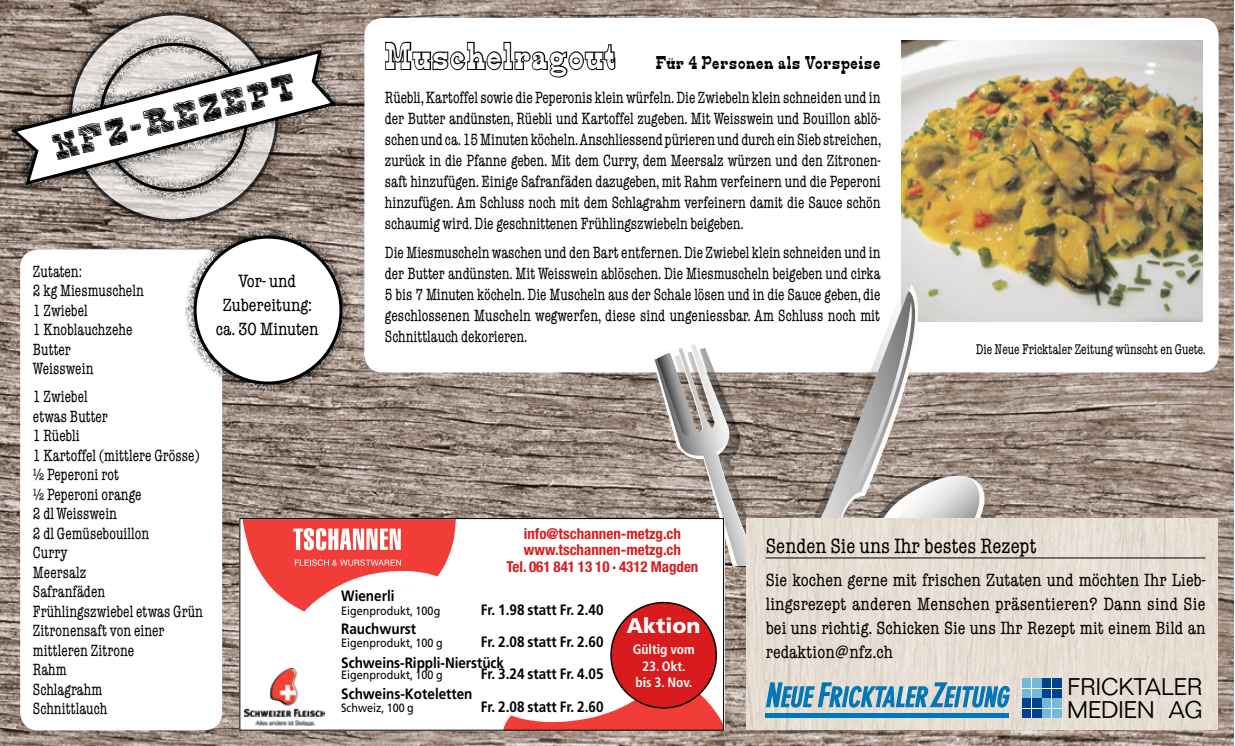
<style>
.page{position:relative;width:1235px;height:746px;background:#fff}
.page>*{position:absolute;margin:0;border:0;box-sizing:border-box;transform-origin:0 0}
.t1{font:36px "Blockography";color:#000}
.t2{font:300 23.55px/23px "Folio Std";color:#000}
.t3{font:condensed 21px "American Typewriter Std";letter-spacing:.005em;color:#000}
.t4{font:900 21px "Frutiger LT Std";color:#fff}
.t5{font:condensed 18px/24px "American Typewriter Std";letter-spacing:.005em;color:#000;text-align:center}
.t6{font:18px "Edmunds";letter-spacing:.05em;color:#000}
.t7{font:condensed 16.5px/19.5px "American Typewriter Std";letter-spacing:.005em;color:#000;scale:.9 1}
.t8{font:700 15px/20.7px "Frutiger LT Std";color:#000;scale:.9 1}
.t9{font:700 condensed 15px/16.5px "Helvetica Neue LT Std";color:#d81c1e;text-align:center}
.t10{font:condensed 14.25px "American Typewriter Std";color:#000;scale:.9 1}
.t11{font:700 condensed 13.5px/16.5px "Frutiger LT Std";color:#fff;text-align:center}
.t12{font:12px "Frutiger LT Std";color:#000;scale:.9 1}
.s1{font-size:36px;color:#fff}
</style>
<div class="page">
<img style="left:0;top:0;width:1233px;height:745px">
<div style="left:20px;top:249px;width:202px;height:481px;background:#fff;border-radius:18px"></div>
<svg style="left:59px;top:3px;width:229px;height:229px;background:#9b8f86"></svg>
<div style="left:90px;top:35px;width:167px;height:165px;background:#000;opacity:.75"></div>
<svg style="left:93px;top:37px;width:161px;height:161px"></svg>
<div style="left:3px;top:41px;width:342px;height:152px;background:#000;opacity:.75"></div>
<svg style="left:10px;top:48px;width:329px;height:139px"></svg>
<div style="left:364px;top:18px;width:855px;height:354px;background:#fff;border-radius:18px"></div>
<img style="left:902px;top:40px;width:300px;height:281px">
<svg style="left:901px;top:284px;width:43px;height:18px"></svg>
<svg style="left:901px;top:291px;width:40px;height:11px"></svg>
<div style="left:185px;top:227px;width:166px;height:165px;background:#000;opacity:.75"></div>
<div style="left:195px;top:237px;width:146px;height:146px;background:#fff;border-radius:50%"></div>
<svg style="left:385px;top:41px;width:231px;height:37px"></svg>
<img style="left:747px;top:518px;width:471px;height:212px">
<hr style="left:766px;top:557px;width:439px;height:1px;background:#000">
<svg style="left:766px;top:682px;width:244px;height:33px;background:#88b3c7"></svg>
<hr style="left:766px;top:713px;width:243px;height:4px;background:#0077b6">
<div style="left:1022px;top:678px;width:19px;height:19px;background:#74b8da"></div>
<div style="left:1022px;top:698px;width:19px;height:20px;background:#00428d"></div>
<div style="left:1042px;top:698px;width:20px;height:20px;background:#74b8da"></div>
<div style="left:1042px;top:678px;width:20px;height:19px;background:#00428d"></div>
<hr style="left:1021px;top:688px;width:41px;height:1px;background:#fff">
<hr style="left:1021px;top:708px;width:41px;height:1px;background:#fff">
<hr style="left:1031px;top:678px;width:1px;height:40px;background:#fff">
<hr style="left:1051px;top:678px;width:1px;height:40px;background:#fff">
<div style="left:239px;top:518px;width:484px;height:212px;background:#fff"></div>
<svg style="left:503px;top:673px;width:219px;height:55px"></svg>
<svg style="left:242px;top:302px;width:958px;height:309px"></svg>
<div style="left:239px;top:518px;width:485px;height:212px;border:1px solid #000"></div>
<img style="left:245px;top:669px;width:79px;height:56px">
<div style="left:611px;top:602px;width:105px;height:106px;background:#d81c1e;border-radius:50%"></div>
<div style="left:610px;top:602px;width:107px;height:106px;border:2px solid #000;border-radius:50%"></div>
<h1 class="t1" style="left:50px;top:126px;width:249px;rotate:-14deg">NFZ-REZEPT</h1>
<p class="t7" style="left:33px;top:262px;width:125px">Zutaten:<br>2 kg Miesmuscheln<br>1 Zwiebel<br>1 Knoblauchzehe<br>Butter<br>Weisswein</p>
<p class="t7" style="left:33px;top:387px;width:190px">1 Zwiebel<br>etwas Butter<br>1 Rüebli<br>1 Kartoffel (mittlere Grösse) ½ Peperoni rot<br>½ Peperoni orange<br>2 dl Weisswein<br>2 dl Gemüsebouillon<br>Curry<br>Meersalz<br>Safranfäden<br>Frühlingszwiebel etwas Grün<br>Zitronensaft von einer mittleren Zitrone<br>Rahm<br>Schlagrahm<br>Schnittlauch</p>
<p class="t5" style="left:216px;top:269px;width:104px">Vor- und<br>Zubereitung: ca. 30 Minuten</p>
<p class="t6" style="left:385px;top:52px;width:497px"><span class="s1">Muschelragout</span> Für 4 Personen als Vorspeise</p>
<p class="t7" style="left:385px;top:87px;width:553px;line-height:21px;text-align:justify">Rüebli, Kartoffel sowie die Peperonis klein würfeln. Die Zwiebeln klein schneiden und in der Butter andünsten, Rüebli und Kartoffel zugeben. Mit Weisswein und Bouillon ablö&shy;schen und ca. 15 Minuten köcheln. Anschliessend pürieren und durch ein Sieb streichen, zurück in die Pfanne geben. Mit dem Curry, dem Meersalz würzen und den Zitronen&shy;saft hinzufügen. Einige Safranfäden dazugeben, mit Rahm verfeinern und die Peperoni hinzufügen. Am Schluss noch mit dem Schlagrahm verfeinern damit die Sauce schön schaumig wird. Die geschnittenen Frühlingszwiebeln beigeben.</p>
<p class="t7" style="left:385px;top:242px;width:552px;line-height:21px;text-align:justify">Die Miesmuscheln waschen und den Bart entfernen. Die Zwiebel klein schneiden und in der Butter andünsten. Mit Weisswein ablöschen. Die Miesmuscheln beigeben und cirka 5 bis 7 Minuten köcheln. Die Muscheln aus der Schale lösen und in die Sauce geben, die geschlossenen Muscheln wegwerfen, diese sind ungeniessbar. Am Schluss noch mit Schnittlauch dekorieren.</p>
<p class="t10" style="left:976px;top:341px;width:257px">Die Neue Fricktaler Zeitung wünscht en Guete.</p>
<p class="t9" style="left:506px;top:525px;width:193px">info@tschannen-metzg.ch www.tschannen-metzg.ch<br>Tel. 061 841 13 10 · 4312 Magden</p>
<p class="t8" style="left:341px;top:586px;width:61px">Wienerli</p>
<p class="t12" style="left:341px;top:603px;width:112px">Eigenprodukt, 100g</p>
<p class="t8" style="left:481px;top:599px;width:138px">Fr. 1.98 statt Fr. 2.40</p>
<p class="t8" style="left:341px;top:618px;width:85px">Rauchwurst</p>
<p class="t12" style="left:341px;top:635px;width:114px">Eigenprodukt, 100 g</p>
<p class="t8" style="left:341px;top:631px;width:293px;text-indent:139px">Fr. 2.08 statt Fr. 2.60<br>Schweins-Rippli-Nierstück</p>
<p class="t12" style="left:341px;top:668px;width:114px">Eigenprodukt, 100 g</p>
<p class="t8" style="left:481px;top:664px;width:138px">Fr. 3.24 statt Fr. 4.05</p>
<p class="t8" style="left:341px;top:683px;width:147px">Schweins-Koteletten</p>
<p class="t12" style="left:341px;top:700px;width:82px">Schweiz, 100 g</p>
<p class="t8" style="left:481px;top:696px;width:138px">Fr. 2.08 statt Fr. 2.60</p>
<p class="t4" style="left:627px;top:613px;width:75px">Aktion</p>
<p class="t11" style="left:633px;top:641px;width:63px">Gültig vom</p>
<p class="t11" style="left:635px;top:658px;width:58px">23. Okt. bis 3. Nov.</p>
<p class="t3" style="left:766px;top:534px;width:272px">Senden Sie uns Ihr bestes Rezept</p>
<p class="t5" style="left:766px;top:568px;width:441px;text-align:justify">Sie kochen gerne mit frischen Zutaten und möchten Ihr Lieb&shy;lingsrezept anderen Menschen präsentieren? Dann sind Sie bei uns richtig. Schicken Sie uns Ihr Rezept mit einem Bild an redaktion@nfz.ch</p>
<h2 class="t2" style="left:1067px;top:675px;width:137px">FRICKTALER<br>MEDIEN AG</h2>
</div>
